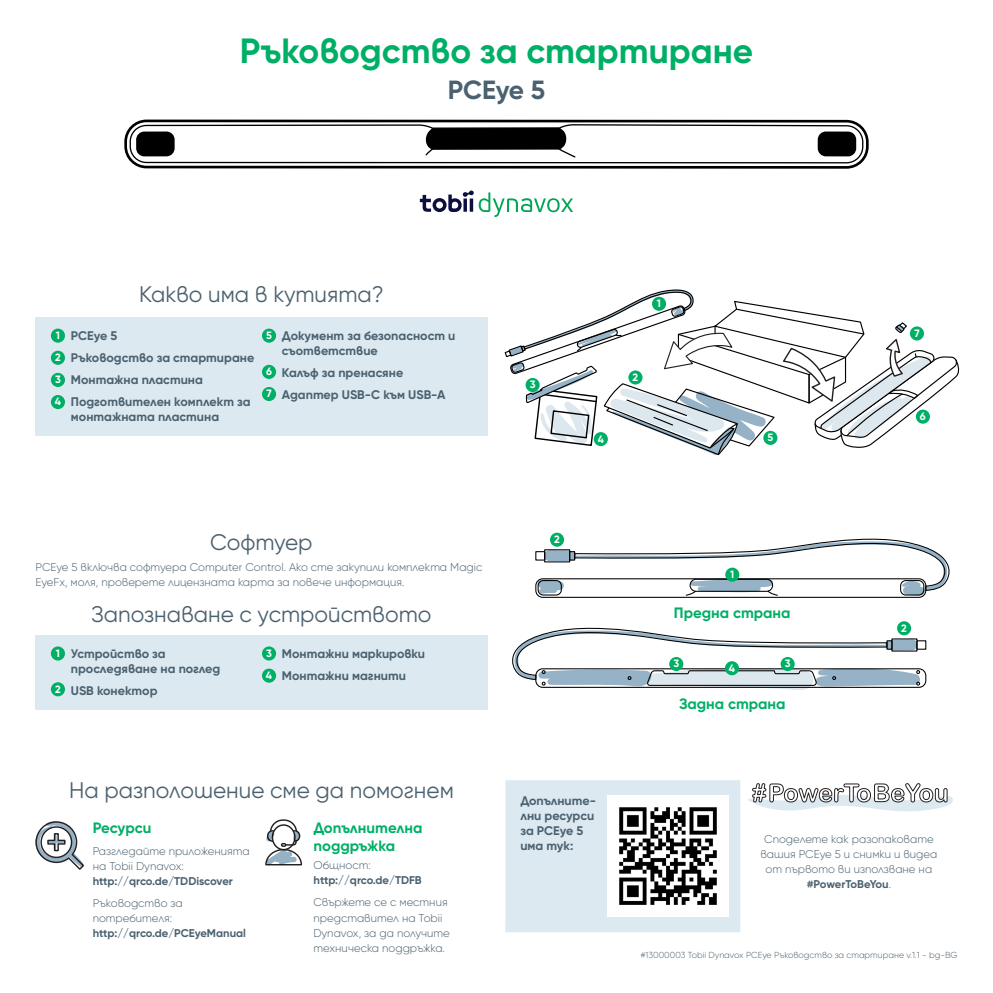
<style>
.page{position:relative;width:993px;height:993px;background:#fff}
.page>*{position:absolute;margin:0;border:0;box-sizing:border-box;transform-origin:0 0}
.Title_1{font:700 35px "Gilroy";color:#00af66}
.Title_2{font:700 26.25px "Gilroy";letter-spacing:-.01em;color:#4b6170}
.Section_Title{font:22.5px "Gilroy";color:#4b6170}
.Subhead_1{font:700 15px/18px "Gilroy";color:#00af66}
.Paragraph_1{font:700 15px "Gilroy";color:#00af66}
.Subhead_2{font:700 12.5px/15px "Gilroy";color:#4b6170}
.Paragraph_1-2{font:300 11.25px/15px "Gilroy";color:#4b6170}
.Paragraph_1-3{font:700 11.25px/15px "Gilroy";color:#4b6170}
.t1{font:700 10.62px "Gilroy";color:#fff}
.Paragraph_1-4{font:300 8.75px "Gilroy";color:#4b6170}
.s1{font-weight:700}
.s2{font-weight:300}
</style>
<div class="page">
<svg style="left:419px;top:190px;width:154px;height:27px"></svg>
<svg style="left:124px;top:119px;width:745px;height:50px"></svg>
<div style="left:817px;top:131px;width:38px;height:25px;background:#000;border-radius:8px"></div>
<svg style="left:504px;top:289px;width:456px;height:166px"></svg>
<div style="left:35px;top:317px;width:452px;height:118px;background:#dce9f0"></div>
<div style="left:51px;top:328px;width:14px;height:14px;background:#00af66;border-radius:50%"></div>
<div style="left:262px;top:328px;width:14px;height:14px;background:#00af66;border-radius:50%"></div>
<div style="left:51px;top:350px;width:14px;height:15px;background:#00af66;border-radius:50%"></div>
<div style="left:262px;top:365px;width:14px;height:14px;background:#00af66;border-radius:50%"></div>
<div style="left:51px;top:373px;width:14px;height:14px;background:#00af66;border-radius:50%"></div>
<div style="left:262px;top:387px;width:14px;height:14px;background:#00af66;border-radius:50%"></div>
<div style="left:51px;top:395px;width:14px;height:14px;background:#00af66;border-radius:50%"></div>
<svg style="left:512px;top:625px;width:407px;height:64px"></svg>
<div style="left:535px;top:578px;width:391px;height:19px;border:1px solid #000;border-radius:7px"></div>
<svg style="left:537px;top:538px;width:413px;height:58px"></svg>
<div style="left:569px;top:551px;width:6px;height:9px;border:1px solid #000"></div>
<div style="left:535px;top:551px;width:10px;height:9px;border:1px solid #000"></div>
<div style="left:35px;top:635px;width:452px;height:74px;background:#dce9f0"></div>
<div style="left:51px;top:646px;width:14px;height:14px;background:#00af66;border-radius:50%"></div>
<div style="left:262px;top:646px;width:14px;height:14px;background:#00af66;border-radius:50%"></div>
<div style="left:51px;top:682px;width:14px;height:14px;background:#00af66;border-radius:50%"></div>
<div style="left:262px;top:668px;width:14px;height:14px;background:#00af66;border-radius:50%"></div>
<div style="left:724px;top:661px;width:14px;height:14px;background:#00af66;border-radius:50%"></div>
<div style="left:550px;top:532px;width:14px;height:14px;background:#00af66;border-radius:50%"></div>
<div style="left:896px;top:621px;width:14px;height:14px;background:#00af66;border-radius:50%"></div>
<div style="left:725px;top:567px;width:14px;height:14px;background:#00af66;border-radius:50%"></div>
<div style="left:669px;top:656px;width:14px;height:14px;background:#00af66;border-radius:50%"></div>
<div style="left:780px;top:656px;width:14px;height:14px;background:#00af66;border-radius:50%"></div>
<svg style="left:265px;top:819px;width:37px;height:46px"></svg>
<svg style="left:35px;top:821px;width:49px;height:48px"></svg>
<svg style="left:748px;top:783px;width:204px;height:28px"></svg>
<div style="left:505px;top:780px;width:235px;height:151px;background:#dce9f0"></div>
<img style="left:607px;top:795px;width:121px;height:121px">
<svg style="left:651px;top:296px;width:15px;height:15px"></svg>
<div style="left:763px;top:430px;width:14px;height:15px;background:#00af66;border-radius:50%"></div>
<div style="left:628px;top:370px;width:14px;height:14px;background:#00af66;border-radius:50%"></div>
<div style="left:915px;top:409px;width:14px;height:14px;background:#00af66;border-radius:50%"></div>
<div style="left:593px;top:432px;width:14px;height:14px;background:#00af66;border-radius:50%"></div>
<div style="left:909px;top:326px;width:14px;height:14px;background:#00af66;border-radius:50%"></div>
<div style="left:525px;top:378px;width:14px;height:14px;background:#00af66;border-radius:50%"></div>
<p class="Title_1" style="left:240px;top:29px;width:515px">Ръководство за стартиране</p>
<p class="Title_2" style="left:447px;top:73px;width:99px">PCEye 5</p>
<p class="Section_Title" style="left:139px;top:280px;width:246px">Какво има в кутията?</p>
<p class="Subhead_2" style="left:71px;top:327px;width:48px">PCEye 5</p>
<p class="Subhead_2" style="left:71px;top:350px;width:185px">Ръководство за стартиране</p>
<p class="Subhead_2" style="left:71px;top:372px;width:133px">Монтажна пластина</p>
<p class="Subhead_2" style="left:71px;top:394px;width:181px">Подготвителен комплект за монтажната пластина</p>
<p class="t1" style="left:56px;top:328px;width:6px">1</p>
<p class="t1" style="left:266px;top:328px;width:7px">5</p>
<p class="t1" style="left:55px;top:350px;width:7px">2</p>
<p class="t1" style="left:266px;top:365px;width:7px">6</p>
<p class="t1" style="left:55px;top:373px;width:7px">3</p>
<p class="t1" style="left:266px;top:387px;width:7px">7</p>
<p class="t1" style="left:55px;top:395px;width:8px">4</p>
<p class="Subhead_2" style="left:282px;top:327px;width:175px">Документ за безопасност и съответствие</p>
<p class="Subhead_2" style="left:282px;top:365px;width:123px">Калъф за пренасяне</p>
<p class="Subhead_2" style="left:282px;top:387px;width:165px">Адаптер USB-C към USB-A</p>
<p class="Section_Title" style="left:210px;top:528px;width:104px">Софтуер</p>
<p class="Paragraph_1-2" style="left:35px;top:559px;width:448px">PCEye 5 включва софтуера Computer Control. Ако сте закупили комплекта Magic<br>EyeFx, моля, проверете лицензната карта за повече информация.</p>
<p class="Section_Title" style="left:91px;top:600px;width:341px">Запознаване с устройството</p>
<p class="Subhead_2" style="left:71px;top:645px;width:151px">Устройство за проследяване на поглед</p>
<p class="Subhead_2" style="left:71px;top:682px;width:88px">USB конектор</p>
<p class="t1" style="left:56px;top:646px;width:6px">1</p>
<p class="t1" style="left:266px;top:646px;width:7px">3</p>
<p class="t1" style="left:55px;top:682px;width:7px">2</p>
<p class="t1" style="left:266px;top:668px;width:8px">4</p>
<p class="Subhead_2" style="left:282px;top:645px;width:145px">Монтажни маркировки</p>
<p class="Subhead_2" style="left:282px;top:667px;width:125px">Монтажни магнити</p>
<p class="Section_Title" style="left:69px;top:776px;width:386px">На разполошение сме да помогнем</p>
<p class="Paragraph_1" style="left:93px;top:817px;width:60px">Ресурси</p>
<p class="Paragraph_1-2" style="left:93px;top:843px;width:158px">Разгледайте приложенията на Tobii Dynavox: <span class="s1">http://qrco.de/TDDiscover</span></p>
<p class="Paragraph_1-3" style="left:93px;top:895px;width:155px"><span class="s2">Ръководство за потребителя: </span>http://qrco.de/PCEyeManual</p>
<p class="Subhead_1" style="left:313px;top:818px;width:111px">Допълнителна поддръжка</p>
<p class="Paragraph_1-3" style="left:313px;top:857px;width:110px"><span class="s2">Общност: </span>http://qrco.de/TDFB</p>
<p class="Paragraph_1-2" style="left:313px;top:894px;width:138px">Свържете се с местния представител на Tobii<br>Dynavox, за да получите техническа поддръжка.</p>
<p class="t1" style="left:529px;top:378px;width:7px">3</p>
<p class="t1" style="left:597px;top:432px;width:8px">4</p>
<p class="t1" style="left:656px;top:297px;width:6px">1</p>
<p class="t1" style="left:632px;top:370px;width:7px">2</p>
<p class="t1" style="left:767px;top:431px;width:7px">5</p>
<p class="t1" style="left:914px;top:326px;width:7px">7</p>
<p class="t1" style="left:919px;top:409px;width:7px">6</p>
<p class="t1" style="left:554px;top:532px;width:7px">2</p>
<p class="Subhead_2" style="left:520px;top:793px;width:77px">Допълните&shy;лни ресурси за PCEye 5 има тук:</p>
<p class="t1" style="left:730px;top:567px;width:6px">1</p>
<p class="Subhead_1" style="left:673px;top:603px;width:118px">Предна страна</p>
<p class="t1" style="left:673px;top:656px;width:7px">3</p>
<p class="t1" style="left:784px;top:656px;width:7px">3</p>
<p class="t1" style="left:728px;top:661px;width:8px">4</p>
<p class="Subhead_1" style="left:678px;top:694px;width:108px">Задна страна</p>
<p class="t1" style="left:901px;top:621px;width:7px">2</p>
<p class="Paragraph_1-2" style="left:760px;top:830px;width:178px;text-align:center">Споделете как разопаковате вашия PCEye 5 и снимки и видеа от първото ви използване на <span class="s1">#PowerToBeYou</span>.</p>
<p class="Paragraph_1-4" style="left:640px;top:948px;width:318px">#13000003 Tobii Dynavox PCEye Ръководство за стартиране v.1.1 - bg-BG</p>
</div>
